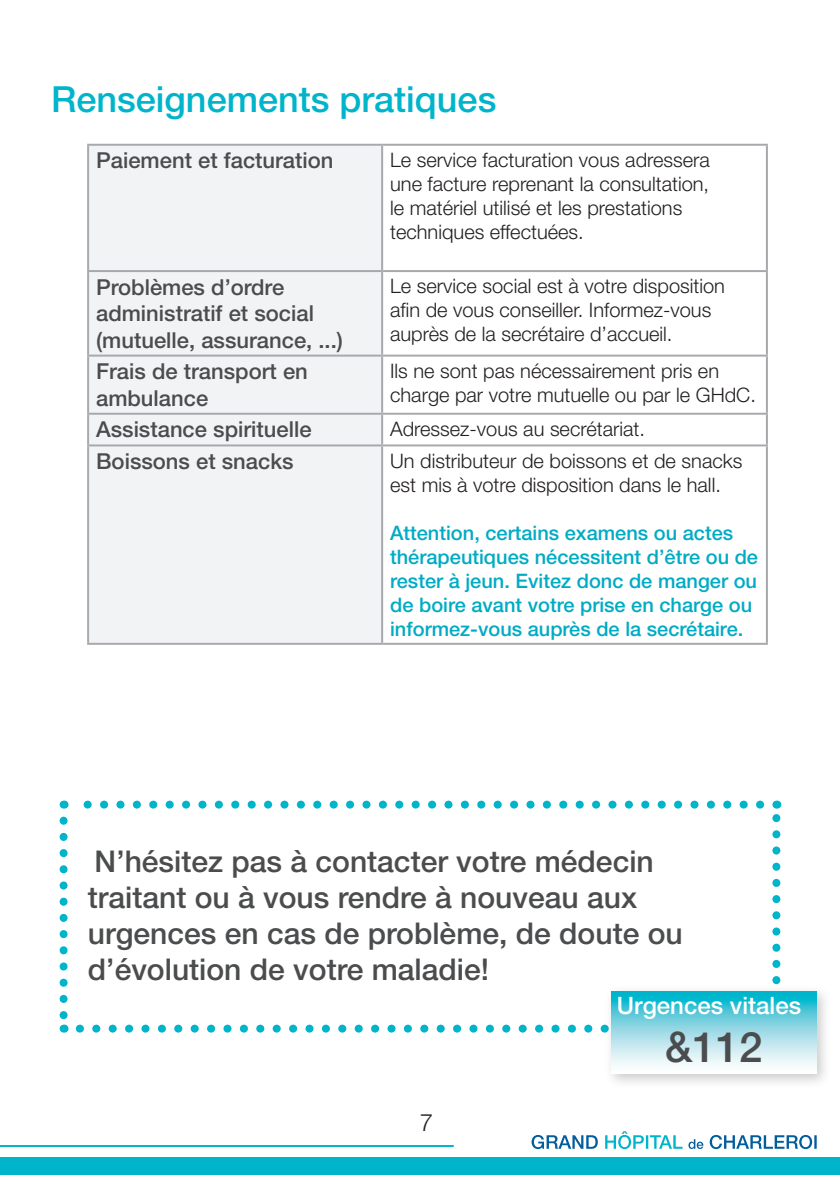
<style>
.page{position:relative;width:840px;height:1191px;background:#fff}
.page>*{position:absolute;margin:0;border:0;box-sizing:border-box;transform-origin:0 0}
.t1{font:500 42px "Helvetica Neue LT Std";color:#4b4c4d}
.t2{font:500 36px "Helvetica Neue LT Std";color:#00b5cb}
.t3{font:500 30px/36px "Helvetica Neue LT Std";color:#4b4c4d}
.t4{font:500 24px "Helvetica Neue LT Std";color:#fff}
.t5{font:300 24px "Helvetica Neue LT Std";color:#231f20}
.t6{font:500 22px/26.4px "Helvetica Neue LT Std";color:#4b4c4d}
.t7{font:300 20px/24px "Helvetica Neue LT Std";color:#231f20}
.t8{font:500 20px/24px "Helvetica Neue LT Std";color:#00abc4}
</style>
<div class="page">
<svg style="left:688px;top:1135px;width:128px;height:14px"></svg>
<svg style="left:605px;top:1131px;width:77px;height:18px"></svg>
<svg style="left:531px;top:1135px;width:66px;height:14px"></svg>
<hr style="left:0;top:1145px;width:453px;height:2px;background:#00b5cb">
<div style="left:0;top:1157px;width:839px;height:18px;background:#00b5cb"></div>
<div style="left:89px;top:146px;width:292px;height:497px;background:#f2f3f4"></div>
<hr style="left:87px;top:144px;width:295px;height:2px;background:#a8a9ad">
<hr style="left:87px;top:146px;width:2px;height:124px;background:#a8a9ad">
<hr style="left:382px;top:144px;width:385px;height:2px;background:#a8a9ad">
<hr style="left:381px;top:146px;width:2px;height:124px;background:#a8a9ad">
<hr style="left:765px;top:146px;width:2px;height:124px;background:#a8a9ad">
<hr style="left:87px;top:270px;width:295px;height:2px;background:#a8a9ad">
<hr style="left:87px;top:272px;width:2px;height:82px;background:#a8a9ad">
<hr style="left:382px;top:270px;width:385px;height:2px;background:#a8a9ad">
<hr style="left:381px;top:272px;width:2px;height:82px;background:#a8a9ad">
<hr style="left:765px;top:272px;width:2px;height:82px;background:#a8a9ad">
<hr style="left:87px;top:354px;width:295px;height:2px;background:#a8a9ad">
<hr style="left:87px;top:356px;width:2px;height:57px;background:#a8a9ad">
<hr style="left:382px;top:354px;width:385px;height:2px;background:#a8a9ad">
<hr style="left:381px;top:356px;width:2px;height:57px;background:#a8a9ad">
<hr style="left:765px;top:356px;width:2px;height:57px;background:#a8a9ad">
<hr style="left:87px;top:413px;width:295px;height:2px;background:#a8a9ad">
<hr style="left:87px;top:415px;width:2px;height:29px;background:#a8a9ad">
<hr style="left:382px;top:413px;width:385px;height:2px;background:#a8a9ad">
<hr style="left:381px;top:415px;width:2px;height:29px;background:#a8a9ad">
<hr style="left:765px;top:415px;width:2px;height:29px;background:#a8a9ad">
<hr style="left:87px;top:444px;width:295px;height:2px;background:#a8a9ad">
<hr style="left:87px;top:446px;width:2px;height:197px;background:#a8a9ad">
<hr style="left:382px;top:444px;width:385px;height:2px;background:#a8a9ad">
<hr style="left:381px;top:446px;width:2px;height:197px;background:#a8a9ad">
<hr style="left:765px;top:446px;width:2px;height:197px;background:#a8a9ad">
<hr style="left:87px;top:643px;width:295px;height:2px;background:#a8a9ad">
<hr style="left:382px;top:643px;width:385px;height:2px;background:#a8a9ad">
<svg style="left:80px;top:1024px;width:524px;height:8px"></svg>
<svg style="left:83px;top:800px;width:676px;height:8px"></svg>
<svg style="left:60px;top:820px;width:8px;height:212px"></svg>
<svg style="left:772px;top:800px;width:8px;height:184px"></svg>
<div style="left:604px;top:984px;width:227px;height:104px;background:#231f20;opacity:.23"></div>
<svg style="left:611px;top:991px;width:205px;height:83px"></svg>
<p class="t2" style="left:51px;top:77px;width:446px">Renseignements pratiques</p>
<p class="t6" style="left:96px;top:147px;width:239px">Paiement et facturation</p>
<p class="t7" style="left:390px;top:147px;width:321px">Le service facturation vous adressera une facture reprenant la consultation, le matériel utilisé et les prestations techniques effectuées.</p>
<p class="t6" style="left:96px;top:273px;width:248px">Problèmes d’ordre administratif et social (mutuelle, assurance, ...)</p>
<p class="t7" style="left:390px;top:274px;width:336px">Le service social est à votre disposition afin de vous conseiller. Informez-vous auprès de la secrétaire d’accueil.</p>
<p class="t6" style="left:96px;top:358px;width:213px">Frais de transport en ambulance</p>
<p class="t7" style="left:390px;top:358px;width:367px">Ils ne sont pas nécessairement pris en charge par votre mutuelle ou par le GHdC.</p>
<p class="t6" style="left:96px;top:416px;width:217px">Assistance spirituelle</p>
<p class="t7" style="left:390px;top:416px;width:256px">Adressez-vous au secrétariat.</p>
<p class="t6" style="left:96px;top:448px;width:199px">Boissons et snacks</p>
<p class="t7" style="left:390px;top:448px;width:353px">Un distributeur de boissons et de snacks est mis à votre disposition dans le hall.</p>
<p class="t8" style="left:390px;top:520px;width:369px">Attention, certains examens ou actes thérapeutiques nécessitent d’être ou de rester à jeun. Evitez donc de manger ou de boire avant votre prise en charge ou informez-vous auprès de la secrétaire.</p>
<p class="t3" style="left:88px;top:842px;width:596px">N’hésitez pas à contacter votre médecin traitant ou à vous rendre à nouveau aux urgences en cas de problème, de doute ou d’évolution de votre maladie!</p>
<p class="t4" style="left:616px;top:991px;width:186px">Urgences vitales</p>
<p class="t1" style="left:665px;top:1022px;width:99px">&amp;112</p>
<p class="t5" style="left:420px;top:1107px;width:15px">7</p>
</div>
